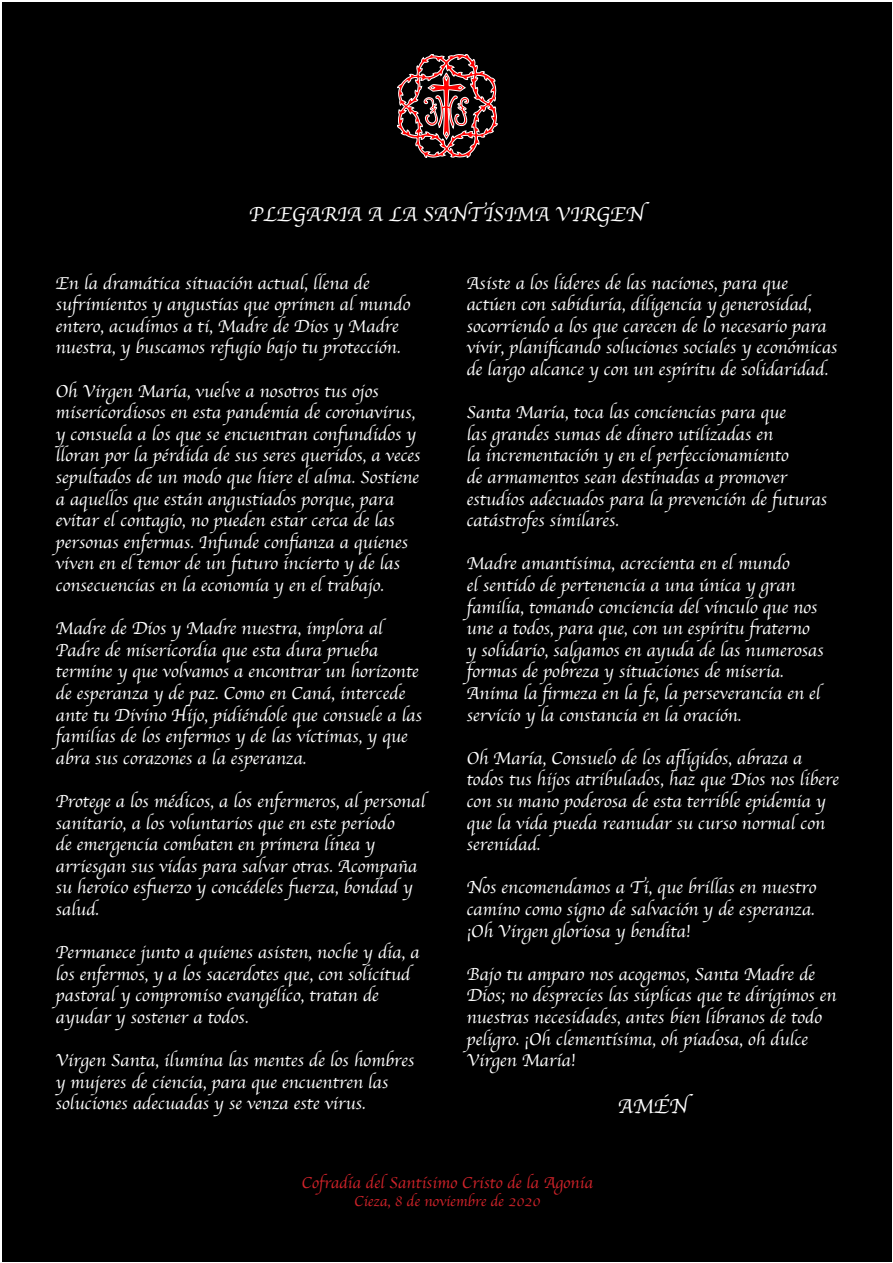
<style>
.page{position:relative;width:893px;height:1263px;background:#fff}
.page>*{position:absolute;margin:0;border:0;box-sizing:border-box;transform-origin:0 0}
.t1{font:21px "Apple Chancery";color:#fff}
.t2{font:18px/21.6px "Apple Chancery";color:#fff}
.t3{font:16.5px "Apple Chancery";color:#d1232a}
.t4{font:15px "Apple Chancery";color:#d1232a}
</style>
<div class="page">
<div style="left:2px;top:2px;width:890px;height:1260px;background:#000"></div>
<svg style="left:397px;top:54px;width:100px;height:104px"></svg>
<p class="t1" style="left:249px;top:197px;width:396px">PLEGARIA A LA SANTÍSIMA VIRGEN</p>
<p class="t2" style="left:56px;top:272px;width:356px">En la dramática situación actual, llena de sufrimientos y angustias que oprimen al mundo entero, acudimos a ti, Madre de Dios y Madre nuestra, y buscamos refugio bajo tu protección.</p>
<p class="t2" style="left:56px;top:380px;width:366px">Oh Virgen María, vuelve a nosotros tus ojos misericordiosos en esta pandemia de coronavirus, y consuela a los que se encuentran confundidos y lloran por la pérdida de sus seres queridos, a veces sepultados de un modo que hiere el alma. Sostiene a aquellos que están angustiados porque, para evitar el contagio, no pueden estar cerca de las personas enfermas. Infunde confianza a quienes viven en el temor de un futuro incierto y de las consecuencias en la economía y en el trabajo.</p>
<p class="t2" style="left:56px;top:617px;width:368px">Madre de Dios y Madre nuestra, implora al Padre de misericordia que esta dura prueba termine y que volvamos a encontrar un horizonte de esperanza y de paz. Como en Caná, intercede ante tu Divino Hijo, pidiéndole que consuele a las familias de los enfermos y de las víctimas, y que abra sus corazones a la esperanza.</p>
<p class="t2" style="left:56px;top:790px;width:371px">Protege a los médicos, a los enfermeros, al personal sanitario, a los voluntarios que en este periodo<br>de emergencia combaten en primera línea y arriesgan sus vidas para salvar otras. Acompaña su heroico esfuerzo y concédeles fuerza, bondad y salud.</p>
<p class="t2" style="left:56px;top:941px;width:365px">Permanece junto a quienes asisten, noche y día, a los enfermos, y a los sacerdotes que, con solicitud pastoral y compromiso evangélico, tratan de ayudar y sostener a todos.</p>
<p class="t2" style="left:56px;top:1049px;width:360px">Virgen Santa, ilumina las mentes de los hombres y mujeres de ciencia, para que encuentren las soluciones adecuadas y se venza este virus.</p>
<p class="t2" style="left:466px;top:272px;width:372px">Asiste a los líderes de las naciones, para que actúen con sabiduría, diligencia y generosidad, socorriendo a los que carecen de lo necesario para vivir, planificando soluciones sociales y económicas de largo alcance y con un espíritu de solidaridad.</p>
<p class="t2" style="left:466px;top:401px;width:362px">Santa María, toca las conciencias para que<br>las grandes sumas de dinero utilizadas en<br>la incrementación y en el perfeccionamiento<br>de armamentos sean destinadas a promover estudios adecuados para la prevención de futuras catástrofes similares.</p>
<p class="t2" style="left:466px;top:553px;width:358px">Madre amantísima, acrecienta en el mundo<br>el sentido de pertenencia a una única y gran familia, tomando conciencia del vínculo que nos une a todos, para que, con un espíritu fraterno y solidario, salgamos en ayuda de las numerosas formas de pobreza y situaciones de miseria.<br>Anima la firmeza en la fe, la perseverancia en el servicio y la constancia en la oración.</p>
<p class="t2" style="left:466px;top:747px;width:374px">Oh María, Consuelo de los afligidos, abraza a todos tus hijos atribulados, haz que Dios nos libere con su mano poderosa de esta terrible epidemia y que la vida pueda reanudar su curso normal con serenidad.</p>
<p class="t2" style="left:466px;top:877px;width:351px;text-align:justify">Nos encomendamos a Ti, que brillas en nuestro camino como signo de salvación y de esperanza. ¡Oh Virgen gloriosa y bendita!</p>
<p class="t2" style="left:466px;top:963px;width:371px">Bajo tu amparo nos acogemos, Santa Madre de Dios; no desprecies las súplicas que te dirigimos en nuestras necesidades, antes bien líbranos de todo peligro. ¡Oh clementísima, oh piadosa, oh dulce Virgen María!</p>
<p class="t1" style="left:618px;top:1089px;width:71px">AMÉN</p>
<p class="t3" style="left:302px;top:1169px;width:293px">Cofradía del Santísimo Cristo de la Agonía</p>
<p class="t4" style="left:354px;top:1189px;width:188px">Cieza, 8 de noviembre de 2020</p>
</div>
